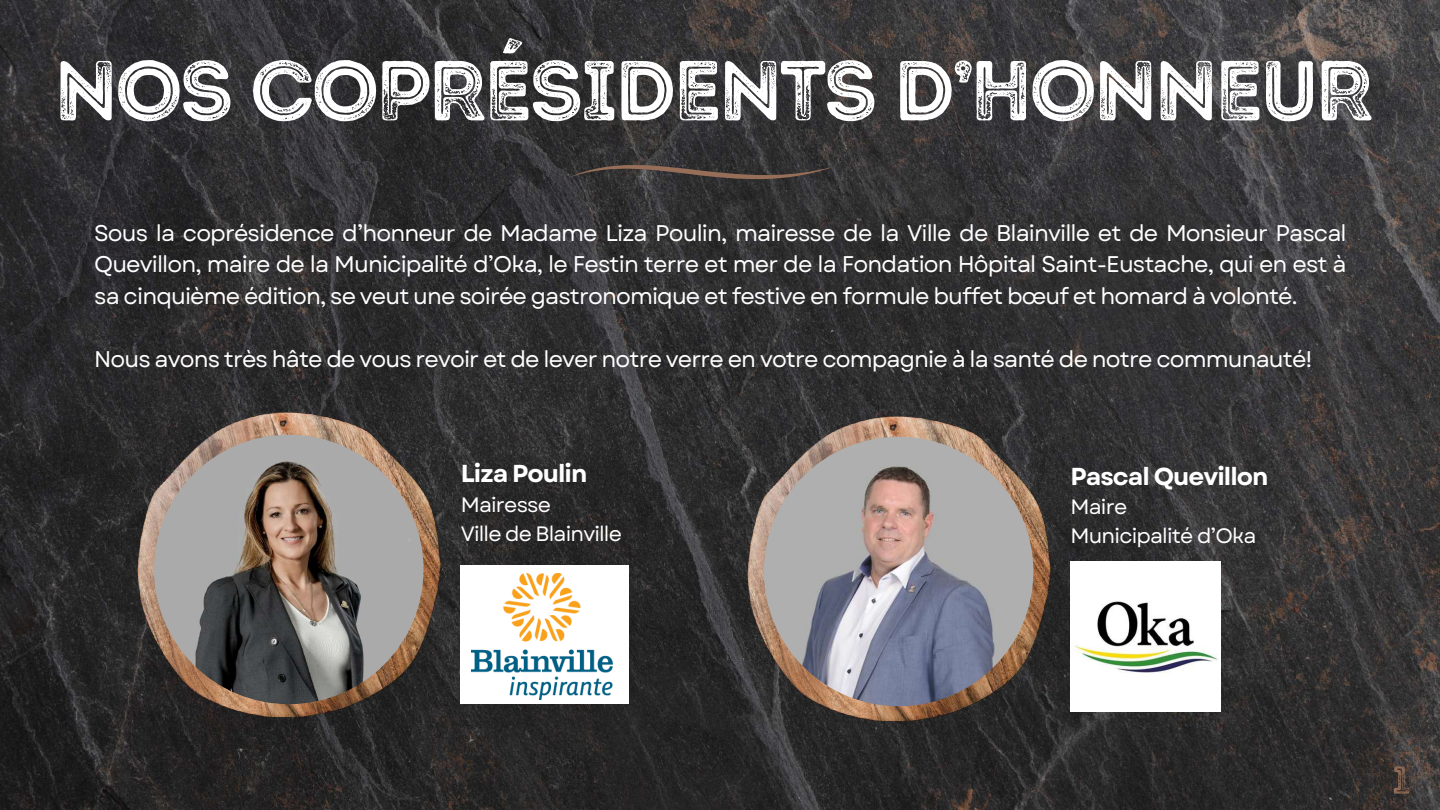
<style>
.page{position:relative;width:1440px;height:810px;background:#fff}
.page>*{position:absolute;margin:0;border:0;box-sizing:border-box;transform-origin:0 0}
.t1{font:84.8px "Intro Rust G Base 2 Line";letter-spacing:-.04em;color:#fff}
.t2{font:700 24.5px "Garet";letter-spacing:-.04em;color:#fff}
.t3{font:22.7px/31.5px "Garet";letter-spacing:-.04em;color:#fff;text-align:justify}
.t4{font:20.8px/28.9px "Garet";letter-spacing:-.04em;color:#fff}
</style>
<div class="page">
<img style="left:0;top:0;width:1440px;height:810px">
<img style="left:1383px;top:757px;width:36px;height:49px">
<img style="left:120px;top:405px;width:338px;height:320px">
<img style="left:154px;top:435px;width:270px;height:269px;border-radius:50%">
<img style="left:730px;top:409px;width:338px;height:320px">
<img style="left:764px;top:437px;width:269px;height:269px;border-radius:50%">
<div style="left:461px;top:565px;width:168px;height:139px;background:#fff"></div>
<img style="left:471px;top:574px;width:142px;height:126px">
<img style="left:1071px;top:562px;width:150px;height:150px">
<svg style="left:569px;top:158px;width:264px;height:23px;background:#413b39"></svg>
<h1 class="t1" style="left:54px;top:40px;width:1322px">NOS COPRÉSIDENTS D’HONNEUR</h1>
<p class="t3" style="left:94px;top:217px;width:1254px">Sous la coprésidence d’honneur de Madame Liza Poulin, mairesse de la Ville de Blainville et de Monsieur Pascal Quevillon, maire de la Municipalité d’Oka, le Festin terre et mer de la Fondation Hôpital Saint-Eustache, qui en est à sa cinquième édition, se veut une soirée gastronomique et festive en formule buffet bœuf et homard à volonté.</p>
<p class="t3" style="left:94px;top:343px;width:1220px">Nous avons très hâte de vous revoir et de lever notre verre en votre compagnie à la santé de notre communauté!</p>
<p class="t2" style="left:461px;top:456px;width:128px">Liza Poulin</p>
<p class="t4" style="left:461px;top:490px;width:163px">Mairesse<br>Ville de Blainville</p>
<p class="t2" style="left:1071px;top:458px;width:199px">Pascal Quevillon</p>
<p class="t4" style="left:1071px;top:493px;width:187px">Maire<br>Municipalité d’Oka</p>
</div>
